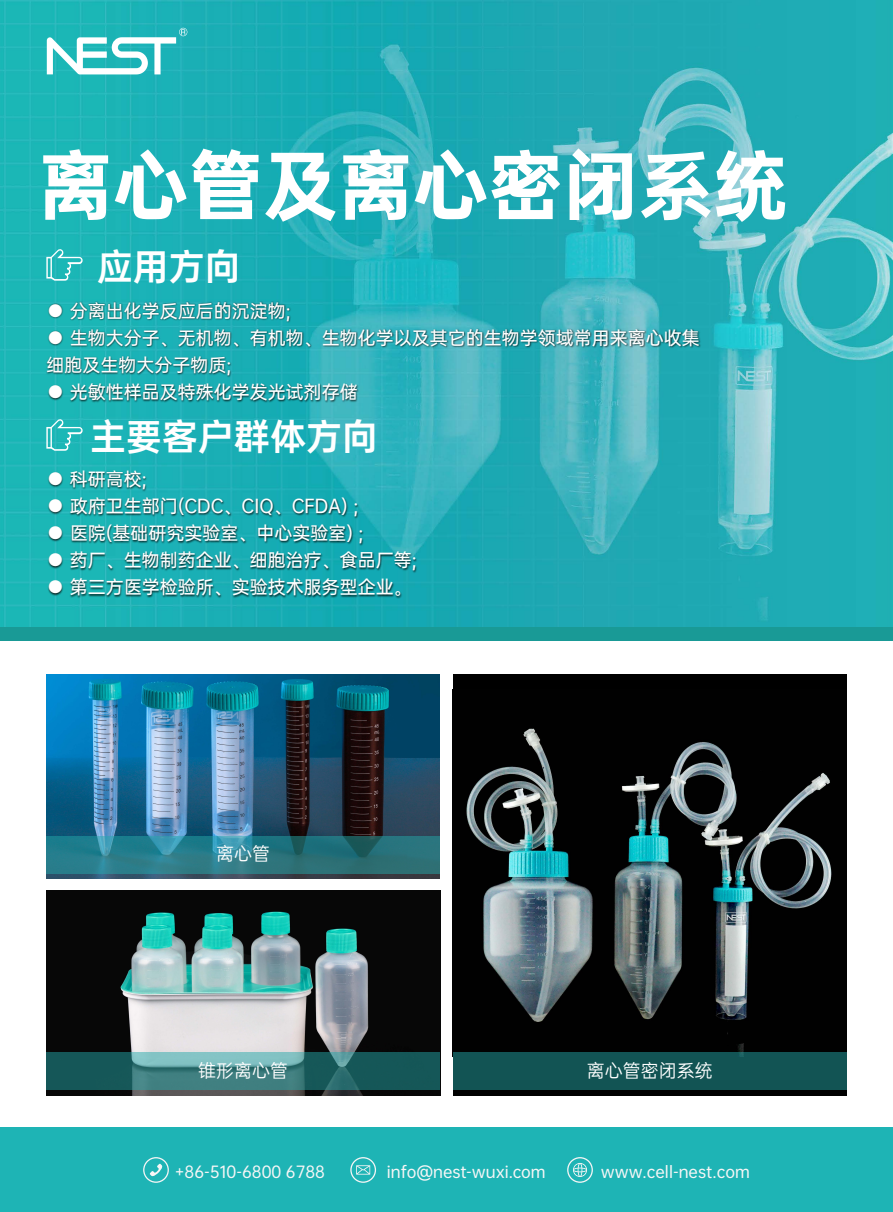
<style>
.page{position:relative;width:893px;height:1212px;background:#fff}
.page>*{position:absolute;margin:0;border:0;box-sizing:border-box;transform-origin:0 0}
.t1{font:75px "OPPO Sans H";color:#fff}
.t2{font:36px "OPPO Sans B";color:#fff}
.t3{font:18px/27px "OPPO Sans M";color:#fff}
.t4{font:18px "OPPO Sans R";color:#fff}
.t5{font:15.45px "OPPO Sans M";color:#f6f6f6}
</style>
<div class="page">
<img style="left:0;top:0;width:893px;height:628px">
<img style="left:46px;top:891px;width:394px;height:205px">
<div style="left:453px;top:674px;width:394px;height:422px;background:#000"></div>
<img style="left:466px;top:728px;width:366px;height:324px">
<svg style="left:47px;top:1052px;width:393px;height:38px;background:#337374"></svg>
<div style="left:453px;top:1052px;width:394px;height:38px;background:#125454"></div>
<img style="left:46px;top:674px;width:394px;height:205px">
<svg style="left:47px;top:836px;width:393px;height:37px;background:#297985"></svg>
<svg style="left:47px;top:28px;width:140px;height:46px"></svg>
<div style="left:0;top:1128px;width:893px;height:84px;background:#1eb4b5"></div>
<svg style="left:143px;top:1157px;width:26px;height:26px"></svg>
<svg style="left:350px;top:1157px;width:26px;height:26px"></svg>
<svg style="left:567px;top:1157px;width:26px;height:26px"></svg>
<div style="left:0;top:628px;width:893px;height:13px;background:#199a96"></div>
<svg style="left:46px;top:249px;width:37px;height:32px"></svg>
<img style="left:45px;top:299px;width:668px;height:113px">
<img style="left:45px;top:468px;width:668px;height:152px">
<svg style="left:46px;top:419px;width:37px;height:32px"></svg>
<h1 class="t1" style="left:38px;top:119px;width:752px">离心管及离心密闭系统</h1>
<h2 class="t2" style="left:97px;top:236px;width:145px">应用方向</h2>
<p class="t3" style="left:46px;top:296px;width:246px">● 分离出化学反应后的沉淀物;</p>
<p class="t3" style="left:46px;top:323px;width:655px">● 生物大分子、无机物、有机物、生物化学以及其它的生物学领域常用来离心收集细胞及生物大分子物质;</p>
<p class="t3" style="left:46px;top:377px;width:313px">● 光敏性样品及特殊化学发光试剂存储</p>
<h2 class="t2" style="left:90px;top:406px;width:289px">主要客户群体方向</h2>
<p class="t3" style="left:46px;top:464px;width:102px">● 科研高校;</p>
<p class="t3" style="left:46px;top:491px;width:313px">● 政府卫生部门(CDC、CIQ、CFDA) ;</p>
<p class="t3" style="left:46px;top:518px;width:319px">● 医院(基础研究实验室、中心实验室) ;</p>
<p class="t3" style="left:46px;top:545px;width:372px">● 药厂、生物制药企业、细胞治疗、食品厂等;</p>
<p class="t3" style="left:46px;top:572px;width:367px">● 第三方医学检验所、实验技术服务型企业。</p>
<p class="t4" style="left:216px;top:840px;width:55px">离心管</p>
<p class="t4" style="left:198px;top:1057px;width:91px">锥形离心管</p>
<p class="t4" style="left:587px;top:1057px;width:127px">离心管密闭系统</p>
<p class="t5" style="left:175px;top:1159px;width:152px">+86-510-6800 6788</p>
<p class="t5" style="left:387px;top:1159px;width:160px">info@nest-wuxi.com</p>
<p class="t5" style="left:601px;top:1159px;width:151px">www.cell-nest.com</p>
</div>
